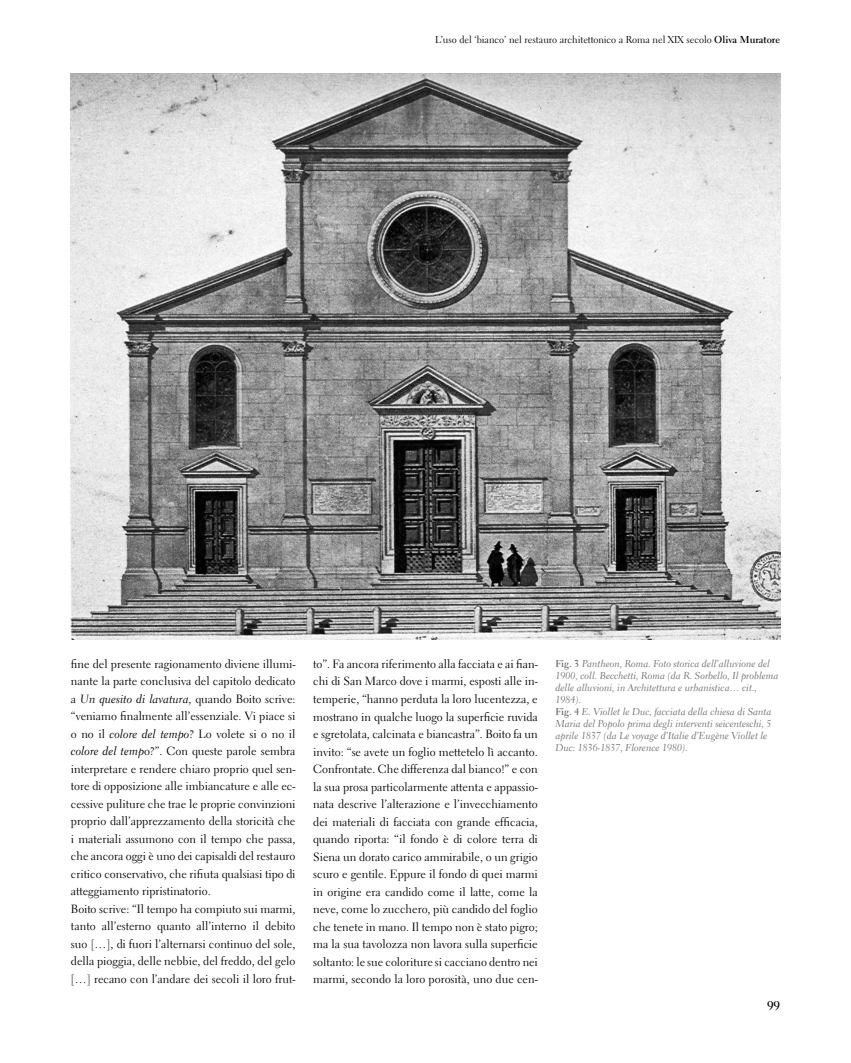
<style>
.page{position:relative;width:851px;height:1063px;background:#fff}
.page>*{position:absolute;margin:0;border:0;box-sizing:border-box;transform-origin:0 0}
.t1{font:700 12.5px "Electra LT Std";color:#000}
.t2{font:11.88px/17.5px "Electra LT Std";color:#000}
.t3{font:10px/12px "Electra LT Std Cursive";color:#706f6f}
.t4{font:10px "Electra LT Std";color:#000}
.s1{font-weight:700}
.s2{font-family:"Electra LT Std Cursive"}
.s3{font-family:"Electra LT Std";font-weight:700}
</style>
<div class="page">
<img style="left:71px;top:73px;width:709px;height:567px">
<p class="t4" style="left:435px;top:33px;width:346px">L’uso del ‘bianco’ nel restauro architettonico a Roma nel XIX secolo <span class="s1">Oliva Muratore</span></p>
<p class="t2" style="left:71px;top:655px;width:226px">fine del presente ragionamento diviene illumi&shy;nante la parte conclusiva del capitolo dedicato a <span class="s2">Un quesito di lavatura</span>, quando Boito scrive: “veniamo finalmente all’essenziale. Vi piace si o no il <span class="s2">colore del tempo</span>? Lo volete si o no il <span class="s2">colore del temp</span>o?”. Con queste parole sembra interpretare e rendere chiaro proprio quel sen&shy;tore di opposizione alle imbiancature e alle ec&shy;cessive puliture che trae le proprie convinzioni proprio dall’apprezzamento della storicità che i materiali assumono con il tempo che passa, che ancora oggi è uno dei capisaldi del restauro critico conservativo, che rifiuta qualsiasi tipo di atteggiamento ripristinatorio.<br>Boito scrive: “Il tempo ha compiuto sui marmi, tanto all’esterno quanto all’interno il debito suo […], di fuori l’alternarsi continuo del sole, della pioggia, delle nebbie, del freddo, del gelo […] recano con l’andare dei secoli il loro frut-</p>
<p class="t2" style="left:313px;top:655px;width:226px;text-align:justify">to”. Fa ancora riferimento alla facciata e ai fian&shy;chi di San Marco dove i marmi, esposti alle in&shy;temperie, “hanno perduta la loro lucentezza, e mostrano in qualche luogo la superficie ruvida e sgretolata, calcinata e biancastra”. Boito fa un invito: “se avete un foglio mettetelo lì accanto.<br>Confrontate. Che differenza dal bianco!” e con la sua prosa particolarmente attenta e appassio&shy;nata descrive l’alterazione e l’invecchiamento dei materiali di facciata con grande efficacia, quando riporta: “il fondo è di colore terra di Siena un dorato carico ammirabile, o un grigio scuro e gentile. Eppure il fondo di quei marmi in origine era candido come il latte, come la neve, come lo zucchero, più candido del foglio che tenete in mano. Il tempo non è stato pigro; ma la sua tavolozza non lavora sulla superficie soltanto: le sue coloriture si cacciano dentro nei marmi, secondo la loro porosità, uno due cen-</p>
<p class="t3" style="left:555px;top:657px;width:224px"><span class="s3">Fig. 3</span> Pantheon, Roma. Foto storica dell’alluvione del 1900, coll. Becchetti, Roma (da R. Sorbello, Il problema delle alluvioni, in Architettura e urbanistica… cit., 1984).<br><span class="s3">Fig. 4</span> E. Viollet le Duc, facciata della chiesa di Santa Maria del Popolo prima degli interventi seicenteschi, 5 aprile 1837 (da Le voyage d’Italie d’Eugène Viollet le Duc: 1836-1837, Florence 1980).</p>
<p class="t1" style="left:767px;top:998px;width:14px">99</p>
</div>
